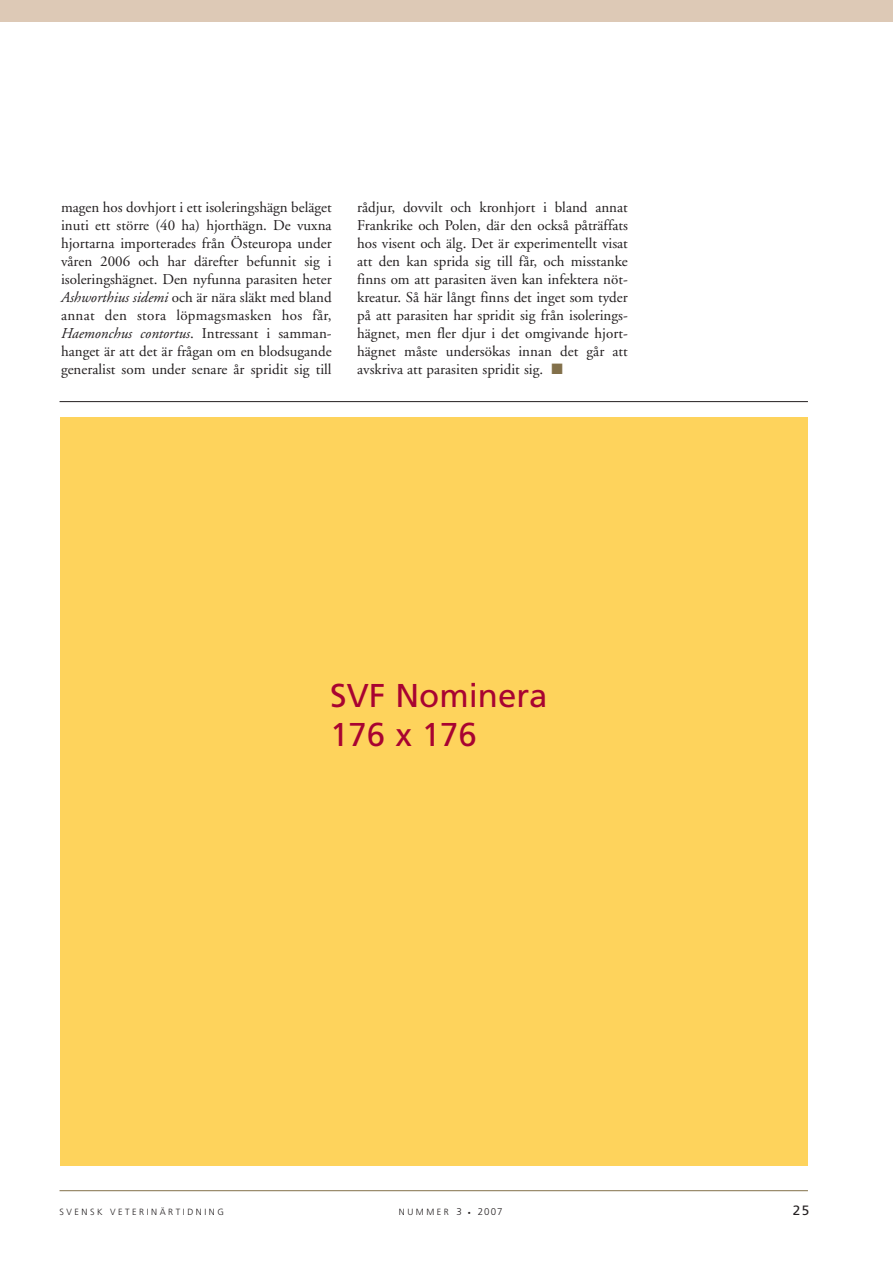
<style>
.page{position:relative;width:893px;height:1263px;background:#fff}
.page>*{position:absolute;margin:0;border:0;box-sizing:border-box;transform-origin:0 0}
.t1{font:33px/39.6px "Frutiger";color:#a80331}
.t2{font:15px/18px "Adobe Garamond";color:#231f20;text-align:justify}
.t3{font:13.5px "Frutiger";color:#231f20}
.t4{font:300 9px "Frutiger";letter-spacing:.28em;color:#231f20}
.s1{font-style:italic}
.s2{color:#82704a}
.s3{font-size:9.75px}
.s4{font-size:6px}
</style>
<div class="page">
<div style="left:0;top:0;width:893px;height:21px;background:#ddc9b6"></div>
<hr style="left:60px;top:1190px;width:748px;height:1px;background:#82704a">
<div style="left:60px;top:418px;width:748px;height:748px;background:#fed35c"></div>
<hr style="left:60px;top:401px;width:748px;height:1px;background:#231f20">
<p class="t2" style="left:61px;top:200px;width:272px">magen hos dovhjort i ett isoleringshägn beläget inuti ett större (40 ha) hjorthägn. De vuxna hjortarna importerades från Östeuropa under våren 2006 och har därefter befunnit sig i isoleringshägnet. Den nyfunna parasiten heter <span class="s1">Ashworthius sidemi</span> och är nära släkt med bland annat den stora löpmagsmasken hos får, <span class="s1">Haemonchus contortus</span>. Intressant i samman&shy;hanget är att det är frågan om en blodsugande generalist som under senare år spridit sig till</p>
<p class="t2" style="left:357px;top:200px;width:272px">rådjur, dovvilt och kronhjort i bland annat Frankrike och Polen, där den också påträffats hos visent och älg. Det är experimentellt visat att den kan sprida sig till får, och misstanke finns om att parasiten även kan infektera nöt&shy;kreatur. Så här långt finns det inget som tyder på att parasiten har spridit sig från isolerings&shy;hägnet, men fler djur i det omgivande hjort&shy;hägnet måste undersökas innan det går att avskriva att parasiten spridit sig. <span class="s2">■</span></p>
<h1 class="t1" style="left:330px;top:678px;width:219px">SVF Nominera<br>176 x 176</h1>
<p class="t4" style="left:60px;top:1208px;width:166px">SVENSK VETERINÄRTIDNING</p>
<p class="t4" style="left:399px;top:1208px;width:105px">NUMMER <span class="s3">3</span> <span class="s4">•</span> <span class="s3">2007</span></p>
<p class="t3" style="left:793px;top:1205px;width:18px">25</p>
</div>
